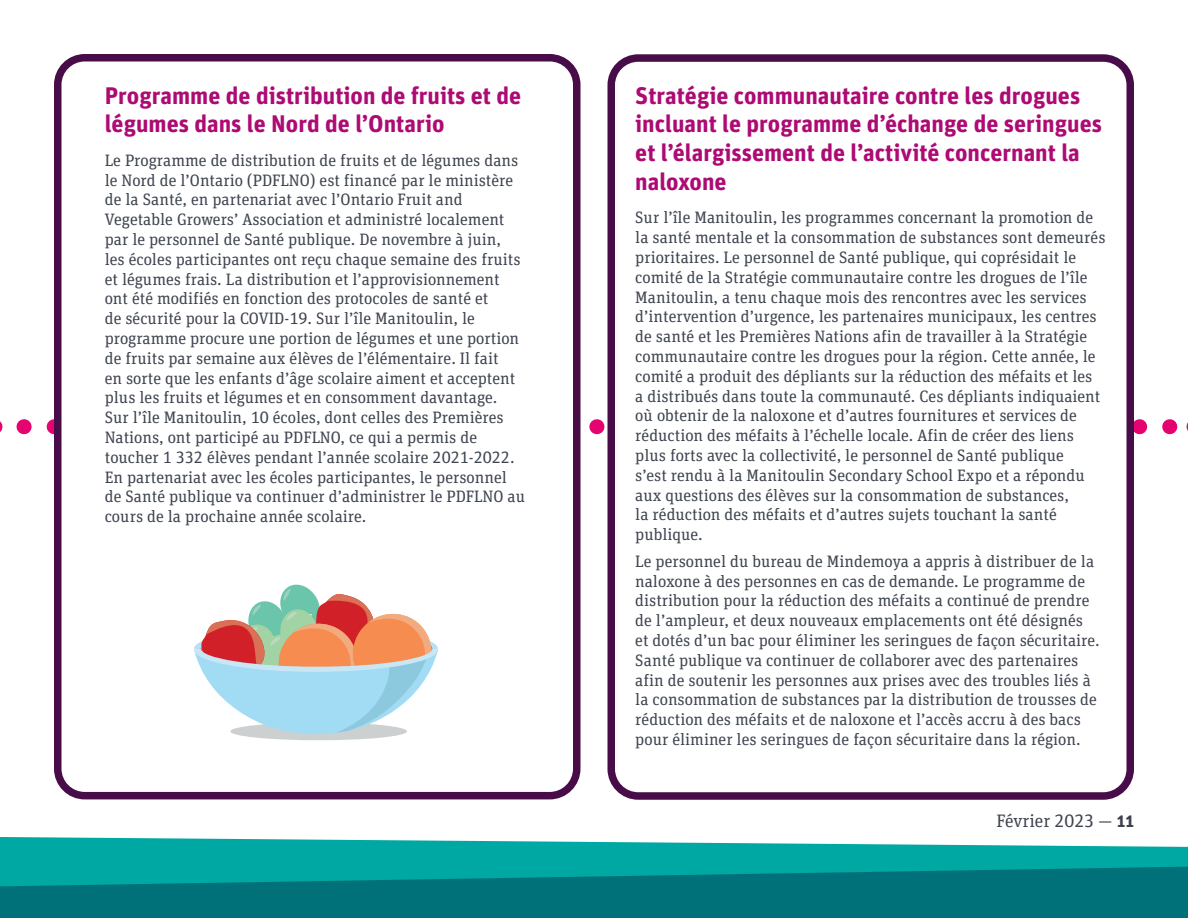
<style>
.page{position:relative;width:1188px;height:918px;background:#fff}
.page>*{position:absolute;margin:0;border:0;box-sizing:border-box;transform-origin:0 0}
.t1{font:700 24px/28.8px "Unit Pro";color:#ad0a74}
.t2{font:18px "Unit Slab Pro";color:#3e444f}
.t3{font:16.5px/19.8px "Unit Slab Pro";color:#3e444f}
.s1{font-family:"Unit Pro";font-weight:700}
</style>
<div class="page">
<svg style="left:24px;top:419px;width:1154px;height:15px"></svg>
<div style="left:58px;top:58px;width:519px;height:738px;background:#fff;border-radius:27px"></div>
<div style="left:54px;top:54px;width:526px;height:745px;border:8px solid #480c49;border-radius:27px"></div>
<div style="left:611px;top:58px;width:519px;height:738px;background:#fff;border-radius:27px"></div>
<div style="left:608px;top:54px;width:526px;height:746px;border:8px solid #480c49;border-radius:27px"></div>
<div style="left:230px;top:722px;width:177px;height:18px;background:#cdd0d0;border-radius:50%"></div>
<svg style="left:194px;top:584px;width:244px;height:150px"></svg>
<svg style="left:0;top:837px;width:1188px;height:30px;background:#29b6b2"></svg>
<svg style="left:0;top:867px;width:1188px;height:51px;background:#007b80"></svg>
<p class="t1" style="left:105px;top:79px;width:418px">Programme de distribution de fruits et de légumes dans le Nord de l’Ontario</p>
<p class="t3" style="left:105px;top:150px;width:422px">Le Programme de distribution de fruits et de légumes dans le Nord de l’Ontario (PDFLNO) est financé par le ministère de la Santé, en partenariat avec l’Ontario Fruit and Vegetable Growers’ Association et administré localement par le personnel de Santé publique. De novembre à juin,<br>les écoles participantes ont reçu chaque semaine des fruits et légumes frais. La distribution et l’approvisionnement ont été modifiés en fonction des protocoles de santé et<br>de sécurité pour la COVID-19. Sur l’île Manitoulin, le programme procure une portion de légumes et une portion de fruits par semaine aux élèves de l’élémentaire. Il fait<br>en sorte que les enfants d’âge scolaire aiment et acceptent plus les fruits et légumes et en consomment davantage.<br>Sur l’île Manitoulin, 10 écoles, dont celles des Premières Nations, ont participé au PDFLNO, ce qui a permis de toucher 1 332 élèves pendant l’année scolaire 2021-2022.<br>En partenariat avec les écoles participantes, le personnel de Santé publique va continuer d’administrer le PDFLNO au cours de la prochaine année scolaire.</p>
<p class="t1" style="left:635px;top:79px;width:468px">Stratégie communautaire contre les drogues incluant le programme d’échange de seringues et l’élargissement de l’activité concernant la naloxone</p>
<p class="t3" style="left:635px;top:207px;width:472px">Sur l’île Manitoulin, les programmes concernant la promotion de la santé mentale et la consommation de substances sont demeurés prioritaires. Le personnel de Santé publique, qui coprésidait le comité de la Stratégie communautaire contre les drogues de l’île Manitoulin, a tenu chaque mois des rencontres avec les services d’intervention d’urgence, les partenaires municipaux, les centres de santé et les Premières Nations afin de travailler à la Stratégie communautaire contre les drogues pour la région. Cette année, le comité a produit des dépliants sur la réduction des méfaits et les<br>a distribués dans toute la communauté. Ces dépliants indiquaient où obtenir de la naloxone et d’autres fournitures et services de réduction des méfaits à l’échelle locale. Afin de créer des liens plus forts avec la collectivité, le personnel de Santé publique<br>s’est rendu à la Manitoulin Secondary School Expo et a répondu aux questions des élèves sur la consommation de substances,<br>la réduction des méfaits et d’autres sujets touchant la santé publique.</p>
<p class="t3" style="left:635px;top:551px;width:466px">Le personnel du bureau de Mindemoya a appris à distribuer de la naloxone à des personnes en cas de demande. Le programme de distribution pour la réduction des méfaits a continué de prendre de l’ampleur, et deux nouveaux emplacements ont été désignés et dotés d’un bac pour éliminer les seringues de façon sécuritaire.<br>Santé publique va continuer de collaborer avec des partenaires afin de soutenir les personnes aux prises avec des troubles liés à la consommation de substances par la distribution de trousses de réduction des méfaits et de naloxone et l’accès accru à des bacs pour éliminer les seringues de façon sécuritaire dans la région.</p>
<p class="t2" style="left:996px;top:809px;width:139px">Février 2023 — <span class="s1">11</span></p>
</div>
